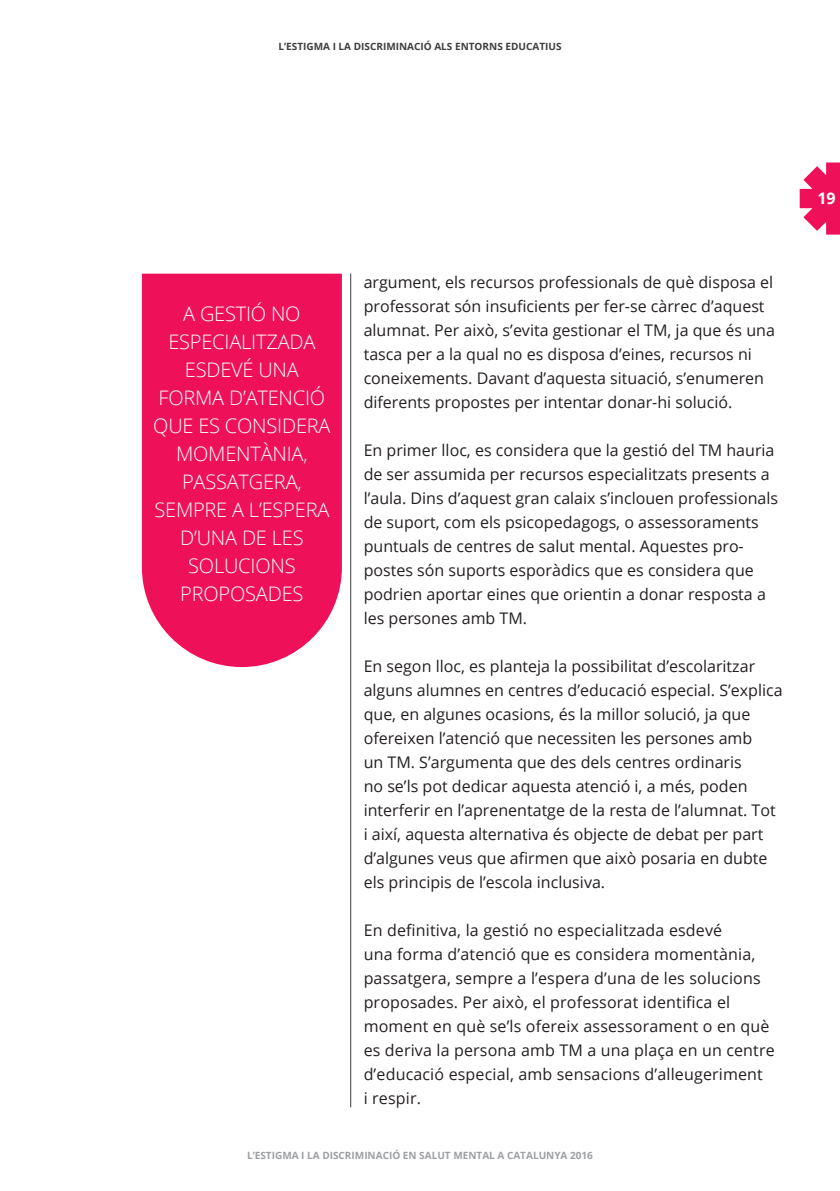
<style>
.page{position:relative;width:840px;height:1191px;background:#fff}
.page>*{position:absolute;margin:0;border:0;box-sizing:border-box;transform-origin:0 0}
.t1{font:300 20px/28px "Open Sans";letter-spacing:-.01em;color:#fff;text-align:center}
.t2{font:16px/24px "Open Sans";color:#231f20}
.t3{font:700 16px "Open Sans";color:#fff}
.t4{font:700 10px "Open Sans";color:#9d9fa2}
.t5{font:700 10px "Open Sans";color:#3e3e3f}
</style>
<div class="page">
<svg style="left:799px;top:162px;width:40px;height:73px"></svg>
<hr style="left:350px;top:274px;width:1px;height:833px;background:#3e3e3f">
<div style="left:142px;top:274px;width:200px;height:393px;background:#ee1059"></div>
<p class="t5" style="left:278px;top:39px;width:284px">L’ESTIGMA I LA DISCRIMINACIÓ ALS ENTORNS EDUCATIUS</p>
<p class="t1" style="left:153px;top:299px;width:179px">A GESTIÓ NO<br>ESPECIALITZADA<br>ESDEVÉ UNA<br>FORMA D’ATENCIÓ<br>QUE ES CONSIDERA<br>MOMENTÀNIA,<br>PASSATGERA,<br>SEMPRE A L’ESPERA<br>D’UNA DE LES<br>SOLUCIONS<br>PROPOSADES</p>
<p class="t2" style="left:363px;top:270px;width:412px">argument, els recursos professionals de què disposa el professorat són insuficients per fer-se càrrec d’aquest alumnat. Per això, s’evita gestionar el TM, ja que és una tasca per a la qual no es disposa d’eines, recursos ni coneixements. Davant d’aquesta situació, s’enumeren diferents propostes per intentar donar-hi solució.</p>
<p class="t2" style="left:363px;top:438px;width:415px">En primer lloc, es considera que la gestió del TM hauria de ser assumida per recursos especialitzats presents a l’aula. Dins d’aquest gran calaix s’inclouen professionals de suport, com els psicopedagogs, o assessoraments puntuals de centres de salut mental. Aquestes pro&shy;postes són suports esporàdics que es considera que podrien aportar eines que orientin a donar resposta a les persones amb TM.</p>
<p class="t2" style="left:363px;top:654px;width:420px">En segon lloc, es planteja la possibilitat d’escolaritzar alguns alumnes en centres d’educació especial. S’explica que, en algunes ocasions, és la millor solució, ja que ofereixen l’atenció que necessiten les persones amb<br>un TM. S’argumenta que des dels centres ordinaris<br>no se’ls pot dedicar aquesta atenció i, a més, poden interferir en l’aprenentatge de la resta de l’alumnat. Tot i així, aquesta alternativa és objecte de debat per part d’algunes veus que afirmen que això posaria en dubte els principis de l’escola inclusiva.</p>
<p class="t2" style="left:363px;top:918px;width:412px">En definitiva, la gestió no especialitzada esdevé<br>una forma d’atenció que es considera momentània, passatgera, sempre a l’espera d’una de les solucions proposades. Per això, el professorat identifica el moment en què se’ls ofereix assessorament o en què es deriva la persona amb TM a una plaça en un centre d’educació especial, amb sensacions d’alleugeriment<br>i respir.</p>
<p class="t4" style="left:247px;top:1148px;width:347px">L’ESTIGMA I LA DISCRIMINACIÓ EN SALUT MENTAL A CATALUNYA 2016</p>
<p class="t3" style="left:817px;top:186px;width:20px">19</p>
</div>
